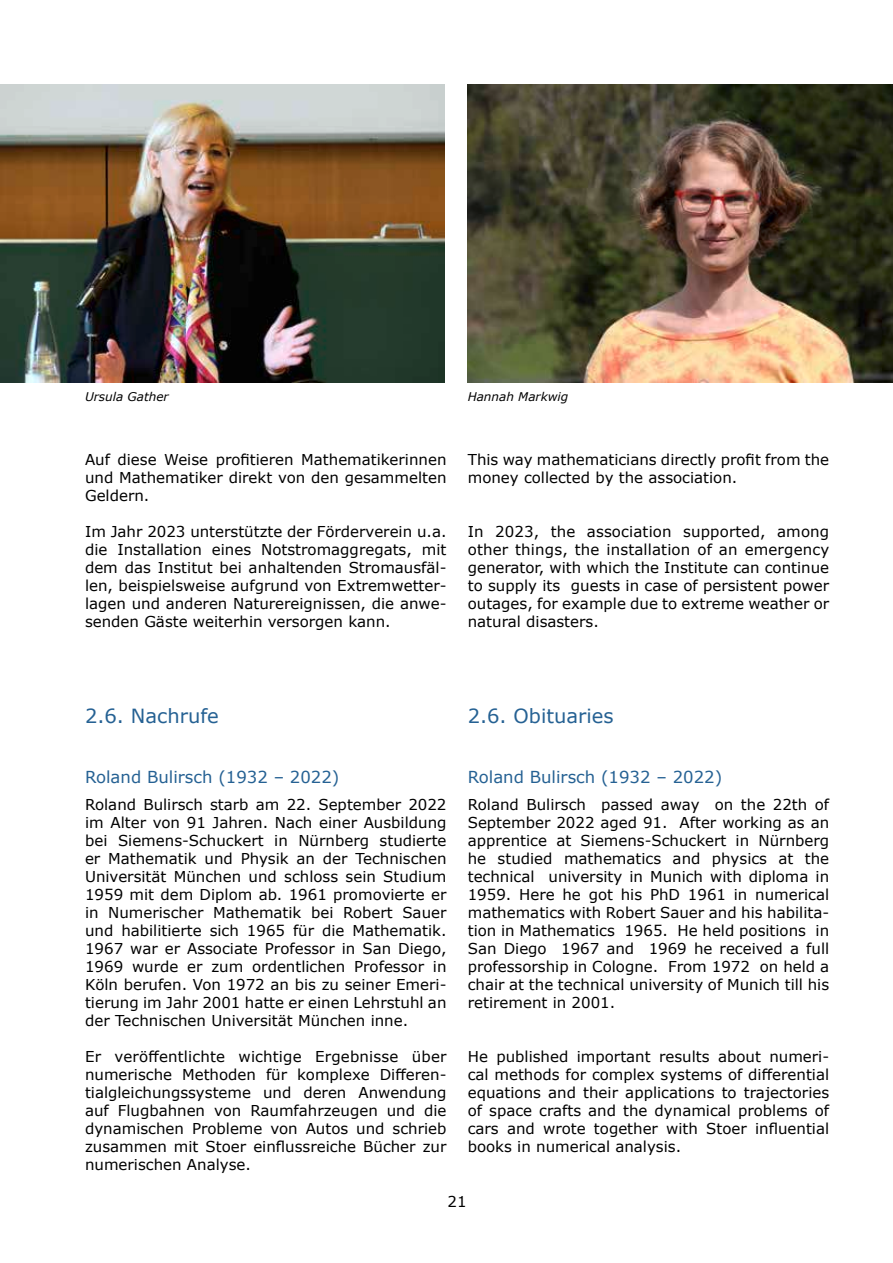
<style>
.page{position:relative;width:893px;height:1263px;background:#fff}
.page>*{position:absolute;margin:0;border:0;box-sizing:border-box;transform-origin:0 0}
.t1{font:19.5px "Verdana";color:#256193}
.t2{font:16.5px "Verdana";color:#256193}
.t3{font:15px/18px "Verdana";color:#000;text-align:justify}
.t4{font:italic 12px "Verdana";color:#000}
</style>
<div class="page">
<img style="left:0;top:85px;width:444px;height:297px">
<img style="left:468px;top:85px;width:425px;height:297px">
<p class="t4" style="left:85px;top:389px;width:85px">Ursula Gather</p>
<p class="t4" style="left:468px;top:389px;width:102px">Hannah Markwig</p>
<p class="t3" style="left:85px;top:450px;width:363px">Auf diese Weise profitieren Mathematikerinnen und Mathematiker direkt von den gesammelten Geldern.</p>
<p class="t3" style="left:85px;top:522px;width:363px">Im Jahr 2023 unterstützte der Förderverein u.a. die Installation eines Notstromaggregats, mit dem das Institut bei anhaltenden Stromausfäl&shy;len, beispielsweise aufgrund von Extremwetter&shy;lagen und anderen Naturereignissen, die anwe&shy;senden Gäste weiterhin versorgen kann.</p>
<p class="t3" style="left:468px;top:450px;width:363px">This way mathematicians directly profit from the money collected by the association.</p>
<p class="t3" style="left:468px;top:522px;width:363px">In 2023, the association supported, among other things, the installation of an emergency generator, with which the Institute can continue to supply its guests in case of persistent power outages, for example due to extreme weather or natural disasters.</p>
<h1 class="t1" style="left:85px;top:702px;width:135px">2.6. Nachrufe</h1>
<p class="t2" style="left:85px;top:766px;width:256px">Roland Bulirsch (1932 – 2022)</p>
<p class="t3" style="left:85px;top:795px;width:363px">Roland Bulirsch starb am 22. September 2022 im Alter von 91 Jahren. Nach einer Ausbildung bei Siemens-Schuckert in Nürnberg studierte er Mathematik und Physik an der Technischen Universität München und schloss sein Studium 1959 mit dem Diplom ab. 1961 promovierte er in Numerischer Mathematik bei Robert Sauer und habilitierte sich 1965 für die Mathematik.<br>1967 war er Associate Professor in San Diego, 1969 wurde er zum ordentlichen Professor in Köln berufen. Von 1972 an bis zu seiner Emeri&shy;tierung im Jahr 2001 hatte er einen Lehrstuhl an der Technischen Universität München inne.</p>
<p class="t3" style="left:85px;top:1047px;width:363px">Er veröffentlichte wichtige Ergebnisse über numerische Methoden für komplexe Differen&shy;tialgleichungssysteme und deren Anwendung auf Flugbahnen von Raumfahrzeugen und die dynamischen Probleme von Autos und schrieb zusammen mit Stoer einflussreiche Bücher zur numerischen Analyse.</p>
<h1 class="t1" style="left:468px;top:702px;width:147px">2.6. Obituaries</h1>
<p class="t2" style="left:468px;top:766px;width:256px">Roland Bulirsch (1932 – 2022)</p>
<p class="t3" style="left:468px;top:795px;width:363px">Roland Bulirsch passed away on the 22th of September 2022 aged 91. After working as an apprentice at Siemens-Schuckert in Nürnberg he studied mathematics and physics at the technical university in Munich with diploma in 1959. Here he got his PhD 1961 in numerical mathematics with Robert Sauer and his habilita&shy;tion in Mathematics 1965. He held positions in San Diego 1967 and 1969 he received a full professorship in Cologne. From 1972 on held a chair at the technical university of Munich till his retirement in 2001.</p>
<p class="t3" style="left:468px;top:1047px;width:363px">He published important results about numeri&shy;cal methods for complex systems of differential equations and their applications to trajectories of space crafts and the dynamical problems of cars and wrote together with Stoer influential books in numerical analysis.</p>
<p class="t3" style="left:448px;top:1193px;width:21px">21</p>
</div>
